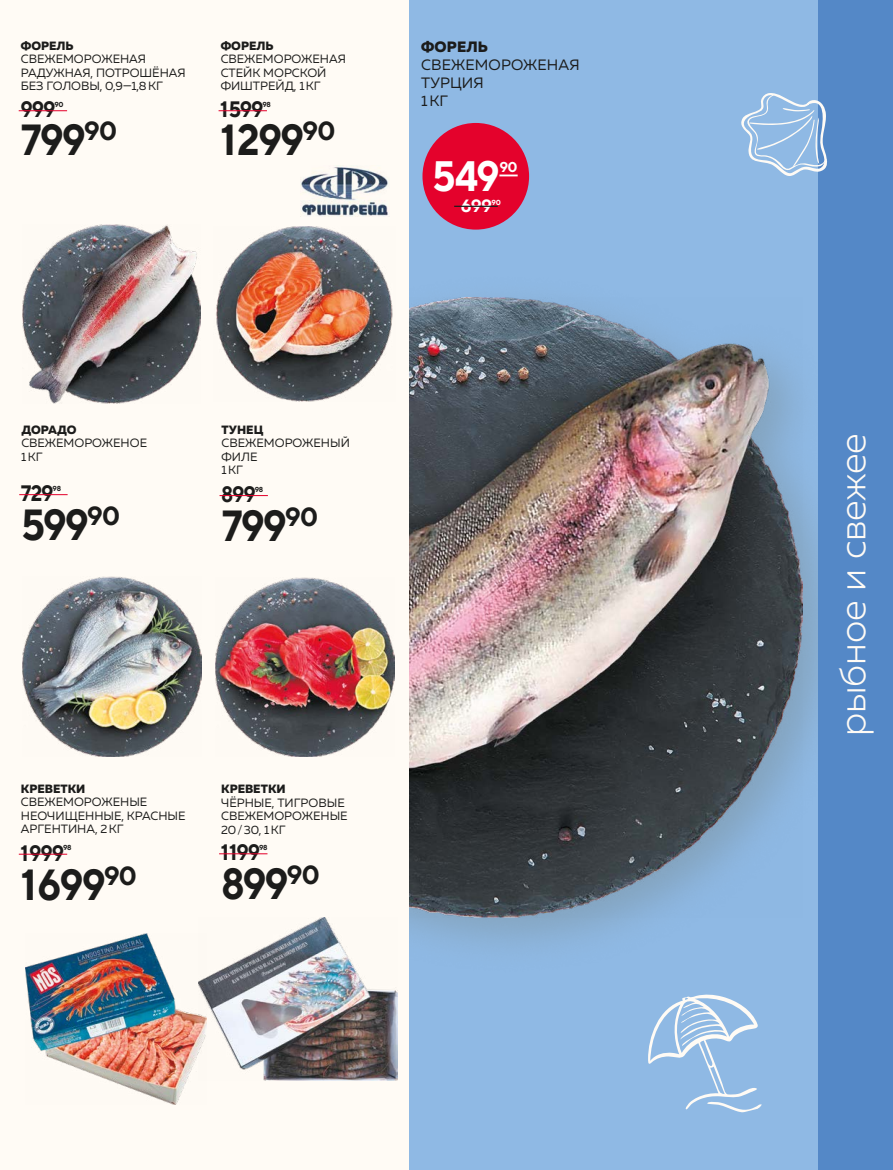
<style>
.page{position:relative;width:893px;height:1170px;background:#fff}
.page>*{position:absolute;margin:0;border:0;box-sizing:border-box;transform-origin:0 0}
.t1{font:700 43.5px "TT Norms";letter-spacing:-.05em;color:#1c1c1b;scale:.9 1}
.t2{font:700 42.45px "TT Norms";color:#fff;scale:.9 1}
.t3{font:300 37.5px "Muller";letter-spacing:-.005em;color:#fffbf5}
.t4{font:700 22.35px "TT Norms";letter-spacing:-.05em;color:#1c1c1b;scale:.9 1}
.t5{font:700 17.7px "TT Norms";color:#fff}
.t6{font:15px/18px "Muller";letter-spacing:.01em;color:#1c1c1b}
.t7{font:800 15px "Muller";letter-spacing:.01em;color:#1c1c1b}
.t8{font:700 14.25px "TT Norms";color:#fff}
.t9{font:12px/13.5px "Muller";color:#1c1c1b}
.t10{font:800 12px "Muller";color:#1c1c1b}
.t11{font:700 7.35px "TT Norms";color:#fff}
.t12{font:700 7.2px "TT Norms";letter-spacing:-.05em;color:#1c1c1b}
</style>
<div class="page">
<div style="left:408px;top:0;width:411px;height:1169px;background:#8fb9e4"></div>
<div style="left:144px;top:275px;width:714px;height:698px;background:#7a909a;opacity:.5"></div>
<img style="left:408px;top:297px;width:395px;height:620px">
<div style="left:0;top:0;width:408px;height:1169px;background:#fffbf5"></div>
<hr style="left:19px;top:494px;width:49px;height:1px;background:#e4022c">
<img style="left:22px;top:577px;width:179px;height:179px">
<hr style="left:219px;top:853px;width:48px;height:1px;background:#e4022c">
<img style="left:207px;top:917px;width:190px;height:163px">
<hr style="left:220px;top:495px;width:48px;height:1px;background:#e4022c">
<hr style="left:19px;top:853px;width:48px;height:1px;background:#e4022c">
<img style="left:25px;top:933px;width:182px;height:171px">
<hr style="left:19px;top:110px;width:48px;height:1px;background:#e4022c">
<hr style="left:219px;top:110px;width:48px;height:1px;background:#e4022c">
<img style="left:216px;top:226px;width:177px;height:176px">
<div style="left:422px;top:123px;width:107px;height:106px;background:#e4022c;border-radius:50%"></div>
<svg style="left:499px;top:174px;width:19px;height:2px"></svg>
<hr style="left:454px;top:206px;width:44px;height:1px;background:#1c1c1b">
<img style="left:23px;top:225px;width:178px;height:178px">
<img style="left:300px;top:167px;width:88px;height:49px">
<img style="left:216px;top:577px;width:178px;height:179px">
<div style="left:819px;top:0;width:74px;height:1169px;background:#5488c7"></div>
<svg style="left:741px;top:92px;width:86px;height:86px"></svg>
<svg style="left:648px;top:994px;width:114px;height:119px"></svg>
<p class="t10" style="left:21px;top:38px;width:54px">ФОРЕЛЬ</p>
<p class="t9" style="left:21px;top:52px;width:166px">СВЕЖЕМОРОЖЕНАЯ<br>РАДУЖНАЯ, ПОТРОШЁНАЯ<br>БЕЗ ГОЛОВЫ, 0,9—1,8КГ</p>
<h1 class="t1" style="left:21px;top:112px;width:109px">799<sup>90</sup></h1>
<h3 class="t4" style="left:20px;top:95px;width:40px">999</h3>
<p class="t12" style="left:54px;top:100px;width:11px">90</p>
<p class="t10" style="left:221px;top:38px;width:54px">ФОРЕЛЬ</p>
<p class="t9" style="left:221px;top:52px;width:127px">СВЕЖЕМОРОЖЕНАЯ<br>СТЕЙК МОРСКОЙ<br>ФИШТРЕЙД, 1КГ</p>
<h1 class="t1" style="left:221px;top:112px;width:129px">1299<sup>90</sup></h1>
<h3 class="t4" style="left:220px;top:95px;width:50px">1599</h3>
<p class="t12" style="left:262px;top:100px;width:10px">98</p>
<p class="t7" style="left:421px;top:38px;width:68px">ФОРЕЛЬ</p>
<p class="t6" style="left:421px;top:56px;width:160px">СВЕЖЕМОРОЖЕНАЯ<br>ТУРЦИЯ<br>1КГ</p>
<h2 class="t2" style="left:432px;top:149px;width:77px">549</h2>
<p class="t8" style="left:499px;top:158px;width:20px">90</p>
<h3 class="t5" style="left:461px;top:194px;width:33px">699</h3>
<p class="t11" style="left:492px;top:197px;width:11px">90</p>
<p class="t10" style="left:21px;top:422px;width:57px">ДОРАДО</p>
<p class="t9" style="left:21px;top:436px;width:127px">СВЕЖЕМОРОЖЕНОЕ<br>1КГ</p>
<h3 class="t4" style="left:21px;top:479px;width:38px">729</h3>
<p class="t12" style="left:53px;top:484px;width:10px">98</p>
<h1 class="t1" style="left:21px;top:497px;width:112px">599<sup>90</sup></h1>
<p class="t10" style="left:222px;top:422px;width:43px">ТУНЕЦ</p>
<p class="t9" style="left:222px;top:436px;width:130px">СВЕЖЕМОРОЖЕНЫЙ<br>ФИЛЕ<br>1КГ</p>
<h3 class="t4" style="left:221px;top:480px;width:40px">899</h3>
<p class="t12" style="left:255px;top:484px;width:10px">98</p>
<h1 class="t1" style="left:222px;top:498px;width:109px">799<sup>90</sup></h1>
<p class="t10" style="left:21px;top:780px;width:66px">КРЕВЕТКИ</p>
<p class="t9" style="left:21px;top:794px;width:166px">СВЕЖЕМОРОЖЕНЫЕ<br>НЕОЧИЩЕННЫЕ, КРАСНЫЕ<br>АРГЕНТИНА, 2КГ</p>
<h3 class="t4" style="left:20px;top:838px;width:50px">1999</h3>
<p class="t12" style="left:63px;top:843px;width:10px">98</p>
<h1 class="t1" style="left:21px;top:856px;width:131px">1699<sup>90</sup></h1>
<p class="t10" style="left:221px;top:781px;width:66px">КРЕВЕТКИ</p>
<p class="t9" style="left:221px;top:795px;width:128px">ЧЁРНЫЕ, ТИГРОВЫЕ<br>СВЕЖЕМОРОЖЕНЫЕ<br>20/30, 1КГ</p>
<h3 class="t4" style="left:221px;top:838px;width:45px">1199</h3>
<p class="t12" style="left:259px;top:842px;width:10px">98</p>
<h1 class="t1" style="left:221px;top:856px;width:111px">899<sup>90</sup></h1>
<h3 class="t3" style="left:830px;top:736px;width:305px;rotate:-90deg">рыбное и свежее</h3>
</div>
